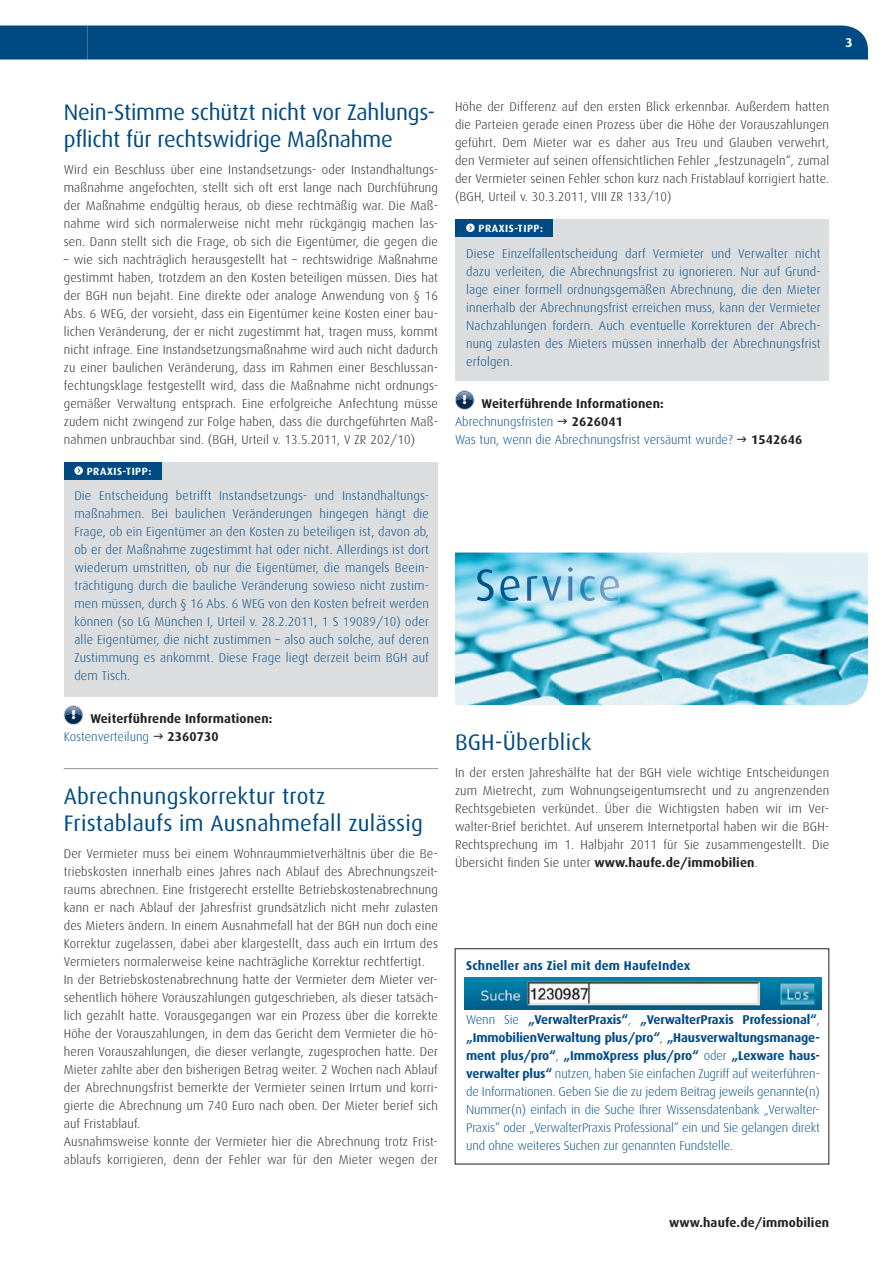
<style>
.page{position:relative;width:893px;height:1263px;background:#fff}
.page>*{position:absolute;margin:0;border:0;box-sizing:border-box;transform-origin:0 0}
.t1{font:22.5px/27px "Dax";color:#004a84}
.t2{font:300 12.75px/18px "Dax";letter-spacing:.01em;color:#231f20;text-align:justify}
.t3{font:300 12.75px/18px "Dax";color:#004a84;text-align:justify}
.t4{font:700 12.75px/18px "Dax";letter-spacing:.01em;color:#231f20}
.t5{font:700 12.75px "Dax";letter-spacing:.01em;color:#004a84}
.t6{font:700 12.75px "Dax";color:#fff}
.t7{font:700 10.5px "Dax";letter-spacing:.05em;color:#fff}
.s1{font-weight:300;color:#004a84}
.s2{font-weight:700}
</style>
<div class="page">
<hr style="left:64px;top:768px;width:374px;height:1px;background:#94948a">
<svg style="left:64px;top:707px;width:19px;height:16px"></svg>
<div style="left:64px;top:706px;width:19px;height:18px;border:1px solid #002853;border-radius:50%"></div>
<div style="left:64px;top:705px;width:19px;height:20px;border:1px solid #dcdddf;border-radius:50%"></div>
<div style="left:0;top:26px;width:868px;height:34px;background:#004a84"></div>
<div style="left:455px;top:948px;width:374px;height:216px;border:1px solid #231f20"></div>
<img style="left:464px;top:977px;width:357px;height:33px">
<img style="left:455px;top:552px;width:413px;height:153px">
<img style="left:477px;top:567px;width:142px;height:34px">
<svg style="left:455px;top:392px;width:19px;height:16px"></svg>
<div style="left:455px;top:391px;width:19px;height:18px;border:1px solid #002853;border-radius:50%"></div>
<div style="left:455px;top:390px;width:19px;height:20px;border:1px solid #dcdddf;border-radius:50%"></div>
<div style="left:455px;top:219px;width:374px;height:162px;background:#dcdddf"></div>
<div style="left:455px;top:219px;width:98px;height:17px;background:#004a84"></div>
<svg style="left:466px;top:224px;width:9px;height:8px"></svg>
<div style="left:64px;top:462px;width:373px;height:234px;background:#dcdddf"></div>
<div style="left:64px;top:462px;width:98px;height:17px;background:#004a84"></div>
<svg style="left:74px;top:466px;width:9px;height:9px"></svg>
<p class="t6" style="left:845px;top:35px;width:9px">3</p>
<h1 class="t1" style="left:64px;top:99px;width:373px">Nein-Stimme schützt nicht vor Zahlungs&shy;pflicht für rechtswidrige Maßnahme</h1>
<p class="t2" style="left:64px;top:161px;width:376px">Wird ein Beschluss über eine Instandsetzungs- oder Instandhaltungs&shy;maßnahme angefochten, stellt sich oft erst lange nach Durchführung der Maßnahme endgültig heraus, ob diese rechtmäßig war. Die Maß&shy;nahme wird sich normalerweise nicht mehr rückgängig machen las&shy;sen. Dann stellt sich die Frage, ob sich die Eigentümer, die gegen die</p>
<p class="t2" style="left:64px;top:251px;width:376px">– wie sich nachträglich herausgestellt hat – rechtswidrige Maßnahme gestimmt haben, trotzdem an den Kosten beteiligen müssen. Dies hat der BGH nun bejaht. Eine direkte oder analoge Anwendung von § 16<br>Abs. 6 WEG, der vorsieht, dass ein Eigentümer keine Kosten einer bau&shy;lichen Veränderung, der er nicht zugestimmt hat, tragen muss, kommt nicht infrage. Eine Instandsetzungsmaßnahme wird auch nicht dadurch zu einer baulichen Veränderung, dass im Rahmen einer Beschlussan&shy;fechtungsklage festgestellt wird, dass die Maßnahme nicht ordnungs&shy;gemäßer Verwaltung entsprach. Eine erfolgreiche Anfechtung müsse zudem nicht zwingend zur Folge haben, dass die durchgeführten Maß&shy;nahmen unbrauchbar sind. (BGH, Urteil v. 13.5.2011, V ZR 202/10)</p>
<p class="t7" style="left:87px;top:465px;width:66px">PRAXIS-TIPP:</p>
<p class="t3" style="left:74px;top:487px;width:356px">Die Entscheidung betrifft Instandsetzungs- und Instandhaltungs&shy;maßnahmen. Bei baulichen Veränderungen hingegen hängt die Frage, ob ein Eigentümer an den Kosten zu beteiligen ist, davon ab, ob er der Maßnahme zugestimmt hat oder nicht. Allerdings ist dort wiederum umstritten, ob nur die Eigentümer, die mangels Beein&shy;trächtigung durch die bauliche Veränderung sowieso nicht zustim&shy;men müssen, durch § 16 Abs. 6 WEG von den Kosten befreit werden können (so LG München I, Urteil v. 28.2.2011, 1 S 19089/10) oder alle Eigentümer, die nicht zustimmen – also auch solche, auf deren Zustimmung es ankommt. Diese Frage liegt derzeit beim BGH auf dem Tisch.</p>
<p class="t4" style="left:64px;top:710px;width:210px;text-indent:7px"><sup>!</sup> Weiterführende Informationen:<br><span class="s1">Kostenverteilung</span></p>
<p class="t4" style="left:168px;top:728px;width:53px">2360730</p>
<h1 class="t1" style="left:64px;top:783px;width:361px">Abrechnungskorrektur trotz<br>Fristablaufs im Ausnahmefall zulässig</h1>
<p class="t2" style="left:64px;top:845px;width:376px;text-align:left">Der Vermieter muss bei einem Wohnraummietverhältnis über die Be&shy;triebskosten innerhalb eines Jahres nach Ablauf des Abrechnungszeit&shy;raums abrechnen. Eine fristgerecht erstellte Betriebskostenabrechnung kann er nach Ablauf der Jahresfrist grundsätzlich nicht mehr zulasten des Mieters ändern. In einem Ausnahmefall hat der BGH nun doch eine Korrektur zugelassen, dabei aber klargestellt, dass auch ein Irrtum des Vermieters normalerweise keine nachträgliche Korrektur rechtfertigt.<br>In der Betriebskostenabrechnung hatte der Vermieter dem Mieter ver&shy;sehentlich höhere Vorauszahlungen gutgeschrieben, als dieser tatsäch&shy;lich gezahlt hatte. Vorausgegangen war ein Prozess über die korrekte Höhe der Vorauszahlungen, in dem das Gericht dem Vermieter die hö&shy;heren Vorauszahlungen, die dieser verlangte, zugesprochen hatte. Der Mieter zahlte aber den bisherigen Betrag weiter. 2 Wochen nach Ablauf der Abrechnungsfrist bemerkte der Vermieter seinen Irrtum und korri&shy;gierte die Abrechnung um 740 Euro nach oben. Der Mieter berief sich auf Fristablauf.<br>Ausnahmsweise konnte der Vermieter hier die Abrechnung trotz Frist&shy;ablaufs korrigieren, denn der Fehler war für den Mieter wegen der</p>
<p class="t2" style="left:455px;top:98px;width:376px">Höhe der Differenz auf den ersten Blick erkennbar. Außerdem hatten die Parteien gerade einen Prozess über die Höhe der Vorauszahlungen geführt. Dem Mieter war es daher aus Treu und Glauben verwehrt, den Vermieter auf seinen offensichtlichen Fehler „festzunageln“, zumal der Vermieter seinen Fehler schon kurz nach Fristablauf korrigiert hatte. (BGH, Urteil v. 30.3.2011, VIII ZR 133/10)</p>
<p class="t7" style="left:478px;top:222px;width:66px">PRAXIS-TIPP:</p>
<p class="t3" style="left:466px;top:244px;width:356px">Diese Einzelfallentscheidung darf Vermieter und Verwalter nicht dazu verleiten, die Abrechnungsfrist zu ignorieren. Nur auf Grund&shy;lage einer formell ordnungsgemäßen Abrechnung, die den Mieter innerhalb der Abrechnungsfrist erreichen muss, kann der Vermieter Nachzahlungen fordern. Auch eventuelle Korrekturen der Abrech&shy;nung zulasten des Mieters müssen innerhalb der Abrechnungsfrist erfolgen.</p>
<p class="t4" style="left:455px;top:395px;width:210px;text-indent:7px"><sup>!</sup> Weiterführende Informationen:<br><span class="s1">Abrechnungsfristen</span></p>
<p class="t4" style="left:572px;top:413px;width:53px">2626041</p>
<p class="t3" style="left:455px;top:431px;width:279px">Was tun, wenn die Abrechnungsfrist versäumt wurde?</p>
<p class="t4" style="left:751px;top:431px;width:53px">1542646</p>
<h1 class="t1" style="left:455px;top:729px;width:138px">BGH-Überblick</h1>
<p class="t2" style="left:455px;top:764px;width:376px">In der ersten Jahreshälfte hat der BGH viele wichtige Entscheidungen zum Mietrecht, zum Wohnungseigentumsrecht und zu angrenzenden Rechtsgebieten verkündet. Über die Wichtigsten haben wir im Ver&shy;walter-Brief berichtet. Auf unserem Internetportal haben wir die BGH-Rechtsprechung im 1. Halbjahr 2011 für Sie zusammengestellt. Die Übersicht finden Sie unter <span class="s2">www.haufe.de/immobilien</span>.</p>
<p class="t5" style="left:466px;top:959px;width:226px">Schneller ans Ziel mit dem HaufeIndex</p>
<p class="t3" style="left:466px;top:1011px;width:355px">Wenn Sie <span class="s2">„VerwalterPraxis“</span>, <span class="s2">„VerwalterPraxis Professional“</span>, <span class="s2">„ImmobilienVerwaltung plus/pro“</span>, <span class="s2">„Hausverwaltungsmanage&shy;ment plus/pro“</span>, <span class="s2">„ImmoXpress plus/pro“</span> oder <span class="s2">„Lexware haus&shy;verwalter plus“</span> nutzen, haben Sie einfachen Zugriff auf weiterführen&shy;de Informationen. Geben Sie die zu jedem Beitrag jeweils genannte(n)<br>Nummer(n) einfach in die Suche Ihrer Wissensdatenbank „Verwalter-Praxis“ oder „VerwalterPraxis Professional“ ein und Sie gelangen direkt und ohne weiteres Suchen zur genannten Fundstelle.</p>
<p class="t4" style="left:669px;top:1214px;width:162px">www.haufe.de/immobilien</p>
</div>
